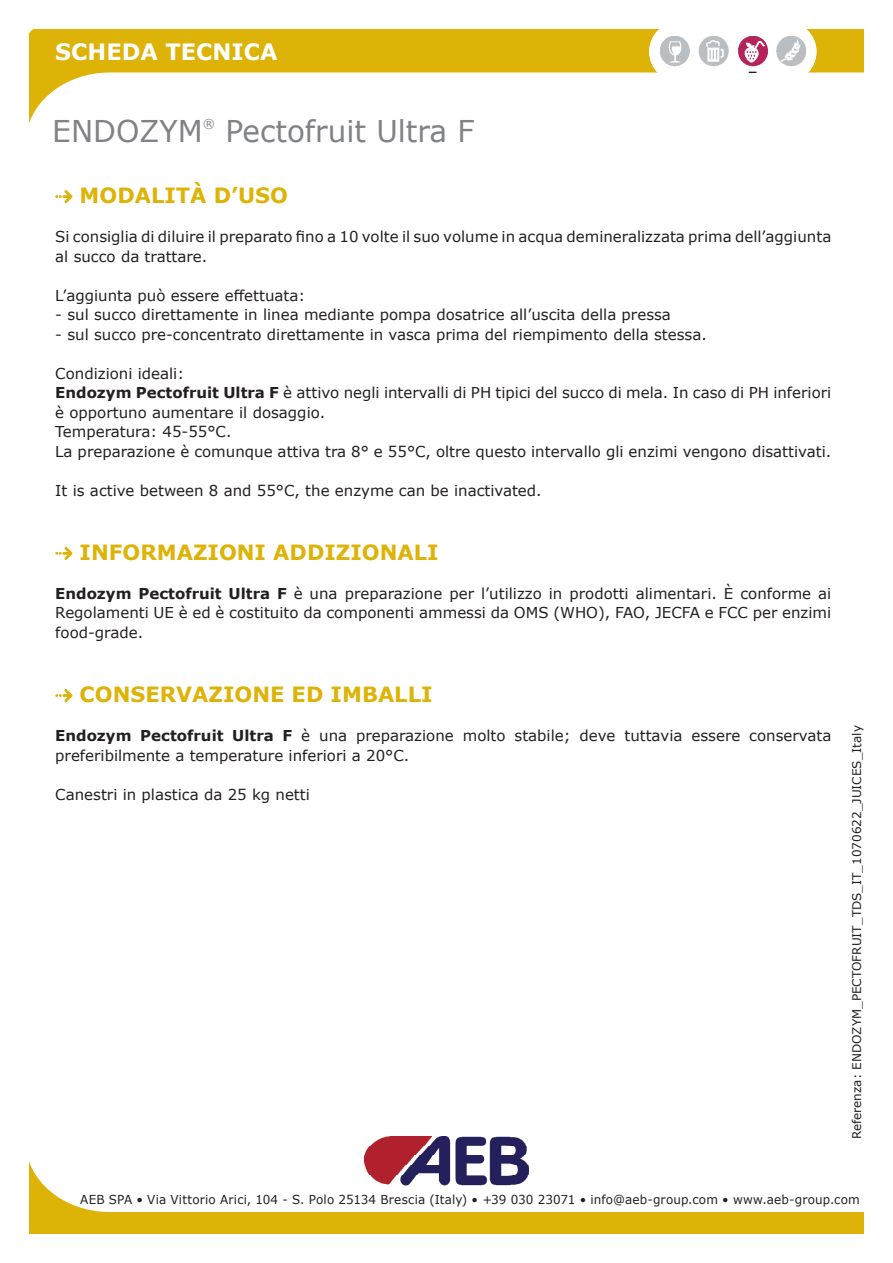
<style>
.page{position:relative;width:893px;height:1263px;background:#fff}
.page>*{position:absolute;margin:0;border:0;box-sizing:border-box;transform-origin:0 0}
.t1{font:30px "Verdana";color:#808285}
.t2{font:700 22.5px "Verdana";color:#fff}
.t3{font:700 21px "Verdana";color:#deb308}
.t4{font:15px/19.5px "Verdana";color:#231f20}
.t5{font:12.3px "Verdana";letter-spacing:.01em;color:#231f20}
.t6{font:12.3px "Verdana";color:#808285}
.t7{font:12px "Verdana";color:#231f20}
.s1{font-weight:700}
</style>
<div class="page">
<svg style="left:30px;top:1164px;width:833px;height:69px"></svg>
<svg style="left:30px;top:30px;width:833px;height:91px"></svg>
<div style="left:649px;top:22px;width:167px;height:60px;background:#fff;border-radius:30px"></div>
<img style="left:364px;top:1136px;width:165px;height:49px">
<img style="left:661px;top:36px;width:144px;height:36px">
<svg style="left:55px;top:190px;width:17px;height:13px"></svg>
<svg style="left:55px;top:547px;width:17px;height:13px"></svg>
<svg style="left:55px;top:689px;width:17px;height:13px"></svg>
<h2 class="t2" style="left:55px;top:36px;width:224px">SCHEDA TECNICA</h2>
<h1 class="t1" style="left:52px;top:110px;width:152px">ENDOZYM</h1>
<p class="t6" style="left:203px;top:115px;width:14px">®</p>
<h1 class="t1" style="left:226px;top:110px;width:250px">Pectofruit Ultra F</h1>
<h3 class="t3" style="left:80px;top:181px;width:210px">MODALITÀ D’USO</h3>
<p class="t4" style="left:55px;top:227px;width:778px">Si consiglia di diluire il preparato fino a 10 volte il suo volume in acqua demineralizzata prima dell’aggiunta al succo da trattare.</p>
<p class="t4" style="left:55px;top:285px;width:252px">L’aggiunta può essere effettuata:</p>
<p class="t4" style="left:55px;top:305px;width:617px">- sul succo direttamente in linea mediante pompa dosatrice all’uscita della pressa</p>
<p class="t4" style="left:55px;top:324px;width:653px">- sul succo pre-concentrato direttamente in vasca prima del riempimento della stessa.</p>
<p class="t4" style="left:55px;top:363px;width:777px">Condizioni ideali:<br><span class="s1">Endozym Pectofruit Ultra F</span> è attivo negli intervalli di PH tipici del succo di mela. In caso di PH inferiori è opportuno aumentare il dosaggio.<br>Temperatura: 45-55°C.<br>La preparazione è comunque attiva tra 8° e 55°C, oltre questo intervallo gli enzimi vengono disattivati.</p>
<p class="t4" style="left:55px;top:480px;width:488px">It is active between 8 and 55°C, the enzyme can be inactivated.</p>
<h3 class="t3" style="left:80px;top:537px;width:361px">INFORMAZIONI ADDIZIONALI</h3>
<p class="t4" style="left:55px;top:583px;width:777px;text-align:justify"><span class="s1">Endozym Pectofruit Ultra F</span> è una preparazione per l’utilizzo in prodotti alimentari. È conforme ai Regolamenti UE è ed è costituito da componenti ammessi da OMS (WHO), FAO, JECFA e FCC per enzimi food-grade.</p>
<h3 class="t3" style="left:80px;top:680px;width:354px">CONSERVAZIONE ED IMBALLI</h3>
<p class="t4" style="left:55px;top:726px;width:778px"><span class="s1">Endozym Pectofruit Ultra F</span> è una preparazione molto stabile; deve tuttavia essere conservata preferibilmente a temperature inferiori a 20°C.</p>
<p class="t4" style="left:55px;top:784px;width:256px">Canestri in plastica da 25 kg netti</p>
<p class="t7" style="left:849px;top:1139px;width:416px;rotate:-90deg">Referenza: ENDOZYM_PECTOFRUIT_TDS_IT_1070622_JUICES_Italy</p>
<p class="t5" style="left:80px;top:1190px;width:781px">AEB SPA • Via Vittorio Arici, 104 - S. Polo 25134 Brescia (Italy) • +39 030 23071 • info@aeb-group.com • www.aeb-group.com</p>
</div>
